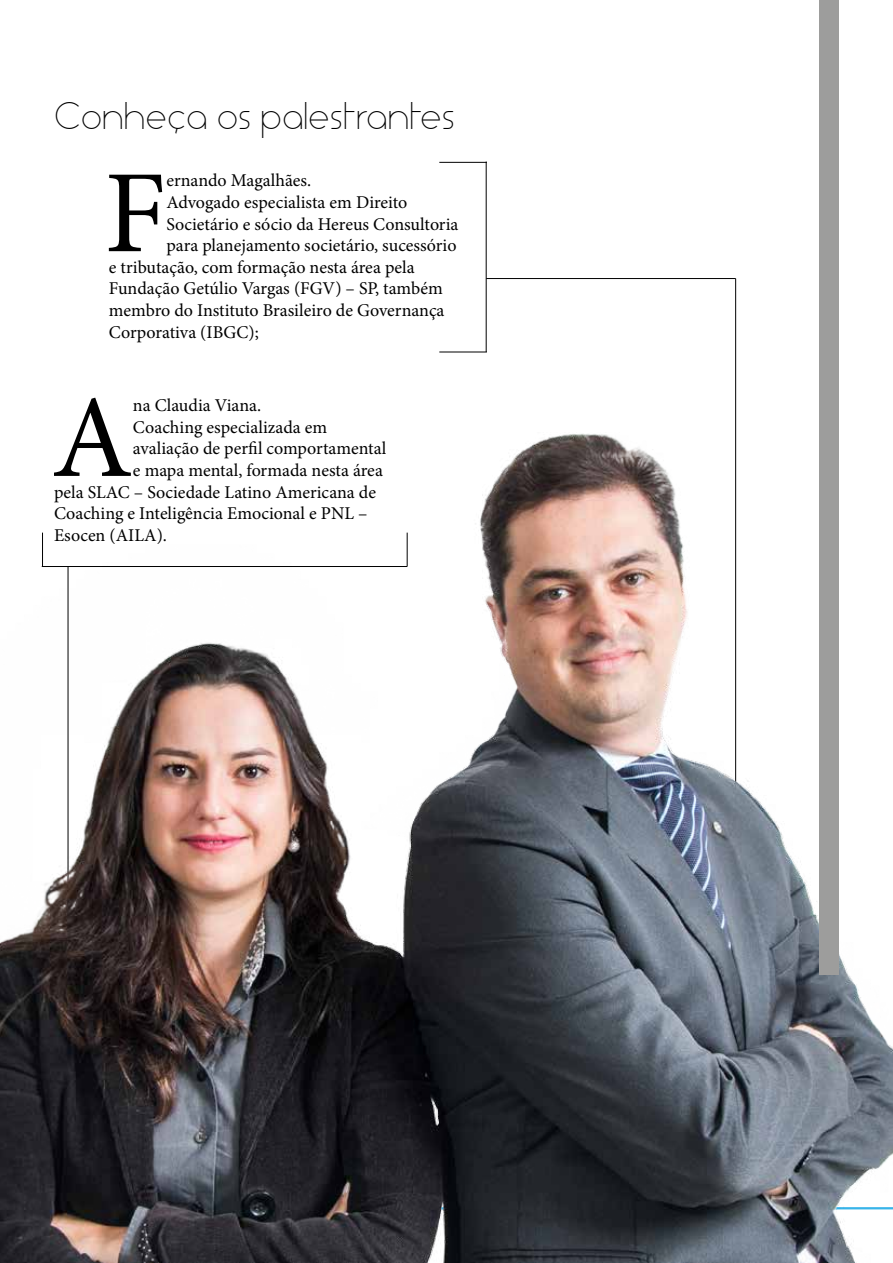
<style>
.page{position:relative;width:893px;height:1263px;background:#fff}
.page>*{position:absolute;margin:0;border:0;box-sizing:border-box;transform-origin:0 0}
.t1{font:117.75px "Minion Pro";color:#000}
.t2{font:36px "Aspergit";color:#000}
.t3{font:18px "Minion Pro";color:#000}
</style>
<div class="page">
<hr style="left:735px;top:279px;width:1px;height:588px;background:#000">
<img style="left:0;top:432px;width:893px;height:831px">
<div style="left:820px;top:0;width:19px;height:975px;background:#9d9d9c"></div>
<hr style="left:486px;top:162px;width:1px;height:190px;background:#000">
<hr style="left:439px;top:352px;width:48px;height:1px;background:#000">
<hr style="left:439px;top:162px;width:48px;height:1px;background:#000">
<hr style="left:486px;top:278px;width:250px;height:1px;background:#000">
<hr style="left:42px;top:533px;width:1px;height:33px;background:#000">
<hr style="left:407px;top:533px;width:1px;height:33px;background:#000">
<hr style="left:42px;top:566px;width:365px;height:1px;background:#000">
<h2 class="t2" style="left:54px;top:96px;width:402px">Conheça os palestrantes</h2>
<h1 class="t1" style="left:104px;top:135px;width:64px">F</h1>
<p class="t3" style="left:166px;top:169px;width:146px">ernando Magalhães.</p>
<p class="t3" style="left:166px;top:190px;width:243px">Advogado especialista em Direito</p>
<p class="t3" style="left:166px;top:212px;width:294px">Societário e sócio da Hereus Consultoria</p>
<p class="t3" style="left:166px;top:233px;width:292px">para planejamento societário, sucessório</p>
<p class="t3" style="left:109px;top:255px;width:307px">e tributação, com formação nesta área pela</p>
<p class="t3" style="left:109px;top:277px;width:335px">Fundação Getúlio Vargas (FGV) – SP, também</p>
<p class="t3" style="left:109px;top:298px;width:337px">membro do Instituto Brasileiro de Governança</p>
<p class="t3" style="left:109px;top:320px;width:151px">Corporativa (IBGC);</p>
<h1 class="t1" style="left:52px;top:359px;width:83px">A</h1>
<p class="t3" style="left:133px;top:393px;width:130px">na Claudia Viana.</p>
<p class="t3" style="left:133px;top:415px;width:196px">Coaching especializada em</p>
<p class="t3" style="left:133px;top:436px;width:255px">avaliação de perfil comportamental</p>
<p class="t3" style="left:133px;top:458px;width:251px">e mapa mental, formada nesta área</p>
<p class="t3" style="left:54px;top:480px;width:323px">pela SLAC – Sociedade Latino Americana de</p>
<p class="t3" style="left:54px;top:501px;width:315px">Coaching e Inteligência Emocional e PNL –</p>
<p class="t3" style="left:54px;top:523px;width:115px">Esocen (AILA).</p>
</div>
